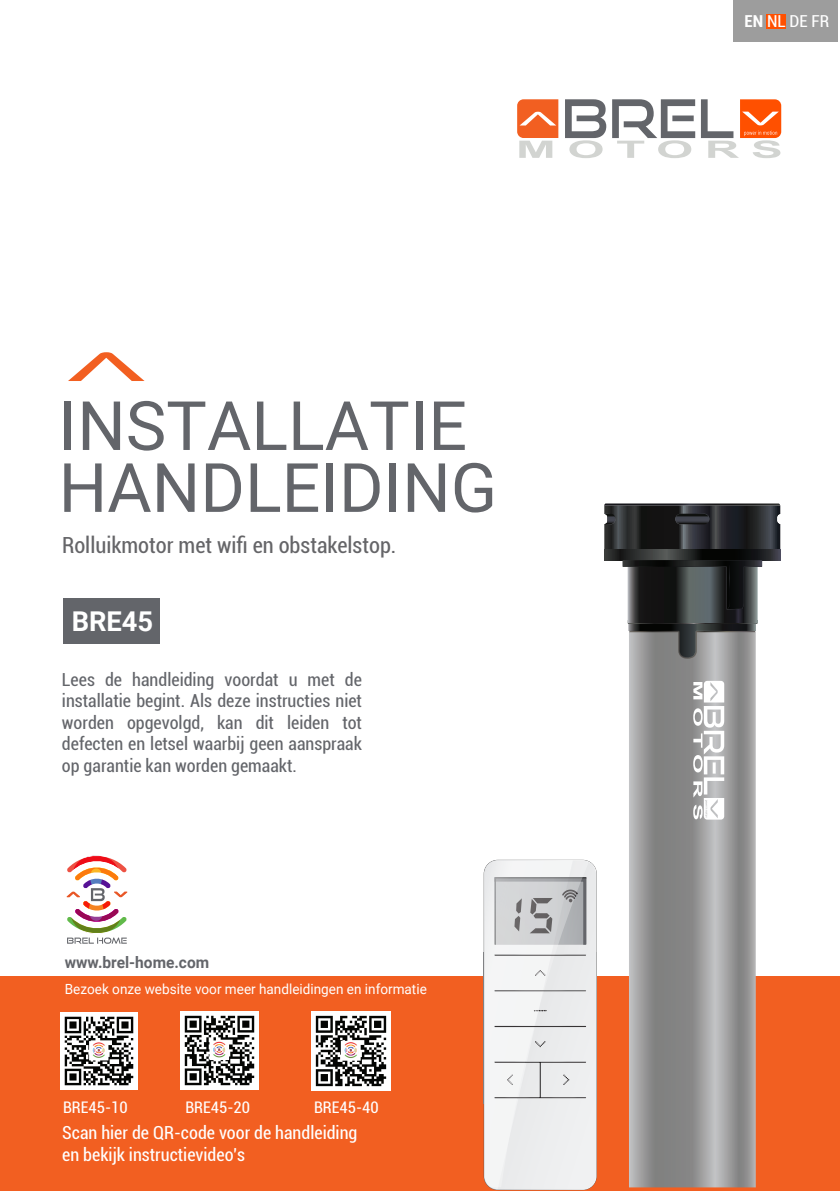
<style>
.page{position:relative;width:840px;height:1191px;background:#fff}
.page>*{position:absolute;margin:0;border:0;box-sizing:border-box;transform-origin:0 0}
.t1{font:68px/61.8px "Roboto";color:#63656a}
.t2{font:700 27.2px "Roboto";color:#fff}
.t3{font:700 24px "Arial Narrow";letter-spacing:.2em;color:#d2d4d1;scale:2.42 1}
.t4{font:condensed 22.2px "Roboto";color:#656568}
.t5{font:condensed 18px/21.6px "Roboto";color:#63656a;text-align:justify}
.t6{font:condensed 18px/21.6px "Roboto";color:#fff}
.t7{font:condensed 16.4px "Roboto";color:#fff;scale:1.04 1}
.t8{font:condensed 16px "Roboto";color:#fff}
.t9{font:700 16px "Roboto";color:#63656a}
.t10{font:14px "Roboto";color:#fff}
.s1{font-weight:700}
</style>
<div class="page">
<div style="left:0;top:976px;width:838px;height:215px;background:#f25f21"></div>
<svg style="left:565px;top:99px;width:129px;height:39px"></svg>
<svg style="left:700px;top:99px;width:33px;height:39px"></svg>
<svg style="left:517px;top:99px;width:41px;height:39px;background:#f3713a"></svg>
<svg style="left:740px;top:99px;width:40px;height:39px;background:#ff6621"></svg>
<svg style="left:68px;top:352px;width:76px;height:29px"></svg>
<div style="left:63px;top:598px;width:97px;height:46px;background:#63656a"></div>
<div style="left:733px;top:0;width:105px;height:41px;background:#9d9d9d"></div>
<svg style="left:483px;top:860px;width:113px;height:330px;background:#e2e2e3"></svg>
<div style="left:765px;top:14px;width:20px;height:15px;background:#ff5000"></div>
<svg style="left:67px;top:855px;width:60px;height:88px"></svg>
<svg style="left:629px;top:658px;width:126px;height:529px;background:#969696"></svg>
<svg style="left:604px;top:503px;width:176px;height:155px"></svg>
<svg style="left:692px;top:681px;width:31px;height:138px"></svg>
<img style="left:61px;top:1012px;width:77px;height:77px">
<img style="left:180px;top:1012px;width:78px;height:77px">
<img style="left:311px;top:1011px;width:79px;height:79px">
<p class="t7" style="left:744px;top:10px;width:83px"><span class="s1">EN</span> NL DE FR</p>
<h3 class="t3" style="left:515px;top:131px;width:112px">MOTORS</h3>
<h1 class="t1" style="left:59px;top:392px;width:440px">INSTALLATIE<br>HANDLEIDING</h1>
<p class="t4" style="left:62px;top:529px;width:336px">Rolluikmotor met wifi en obstakelstop.</p>
<h2 class="t2" style="left:72px;top:602px;width:83px">BRE45</h2>
<p class="t5" style="left:62px;top:667px;width:301px">Lees de handleiding voordat u met de installatie begint. Als deze instructies niet worden opgevolgd, kan dit leiden tot defecten en letsel waarbij geen aanspraak op garantie kan worden gemaakt.</p>
<p class="t9" style="left:65px;top:951px;width:146px">www.brel-home.com</p>
<p class="t10" style="left:65px;top:979px;width:363px">Bezoek onze website voor meer handleidingen en informatie</p>
<p class="t8" style="left:63px;top:1096px;width:66px">BRE45-10</p>
<p class="t8" style="left:185px;top:1095px;width:66px">BRE45-20</p>
<p class="t8" style="left:314px;top:1095px;width:66px">BRE45-40</p>
<p class="t6" style="left:62px;top:1121px;width:296px">Scan hier de QR-code voor de handleiding en bekijk instructievideo's</p>
</div>
